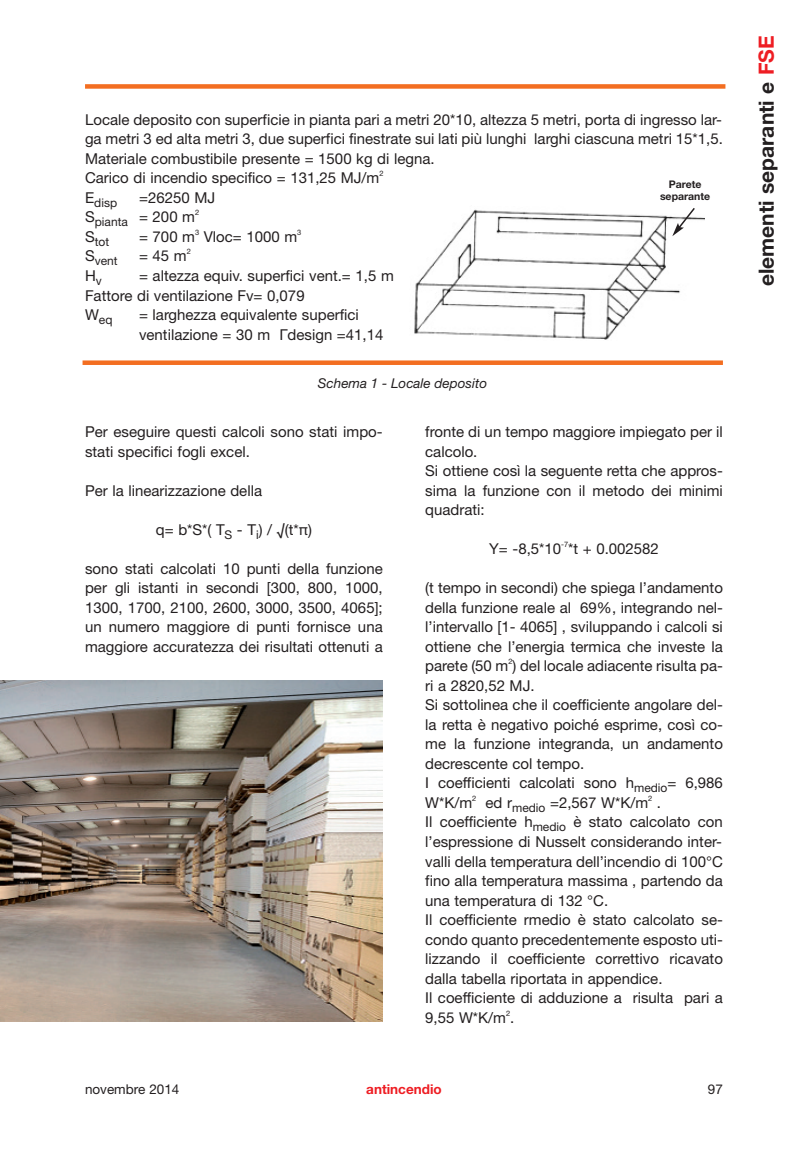
<style>
.page{position:relative;width:808px;height:1149px;background:#fff}
.page>*{position:absolute;margin:0;border:0;box-sizing:border-box;transform-origin:0 0}
.t1{font:700 21px "Helvetica Neue";color:#231f20}
.t2{font:15px/19.5px "Helvetica Neue";color:#231f20}
.t3{font:italic 13.5px "Helvetica Neue";color:#231f20}
.t4{font:13.5px "Helvetica Neue";color:#231f20}
.t5{font:700 13.5px "Helvetica Neue";color:#ee1d23}
.t6{font:12px "Helvetica Neue";color:#231f20}
.t7{font:700 10.5px/12px "Helvetica Neue";color:#231f20;text-align:center}
.t8{font:7.5px "Helvetica Neue";color:#231f20}
.s1{color:#ee1d23}
</style>
<div class="page">
<img style="left:0;top:680px;width:382px;height:340px">
<div style="left:85px;top:84px;width:640px;height:5px;background:#f36e21"></div>
<img style="left:414px;top:209px;width:291px;height:131px">
<svg style="left:672px;top:208px;width:24px;height:28px"></svg>
<div style="left:83px;top:360px;width:640px;height:5px;background:#f36e21"></div>
<p class="t2" style="left:85px;top:109px;width:639px">Locale deposito con superficie in pianta pari a metri 20*10, altezza 5 metri, porta di ingresso lar&shy;ga metri 3 ed alta metri 3, due superfici finestrate sui lati più lunghi larghi ciascuna metri 15*1,5.<br>Materiale combustibile presente = 1500 kg di legna.<br>Carico di incendio specifico = 131,25 MJ/m</p>
<p class="t8" style="left:379px;top:169px;width:6px">2</p>
<p class="t7" style="left:660px;top:178px;width:52px">Parete separante</p>
<p class="t2" style="left:85px;top:187px;width:132px;text-indent:54px">=26250 MJ<br>S<sub>pianta</sub> = 200 m</p>
<p class="t6" style="left:85px;top:195px;width:34px"><sup>E</sup>disp</p>
<p class="t8" style="left:195px;top:208px;width:6px">2</p>
<p class="t6" style="left:85px;top:234px;width:26px"><sup>S</sup>tot</p>
<p class="t2" style="left:139px;top:226px;width:57px">= 700 m</p>
<p class="t8" style="left:195px;top:228px;width:6px">3</p>
<p class="t2" style="left:204px;top:226px;width:95px">Vloc= 1000 m</p>
<p class="t8" style="left:297px;top:228px;width:6px">3</p>
<p class="t6" style="left:85px;top:254px;width:34px"><sup>S</sup>vent</p>
<p class="t2" style="left:139px;top:246px;width:49px">=45m</p>
<p class="t8" style="left:187px;top:247px;width:6px">2</p>
<p class="t2" style="left:85px;top:265px;width:18px">H<sub>v</sub></p>
<p class="t2" style="left:85px;top:265px;width:310px;text-indent:54px">= altezza equiv. superfici vent.= 1,5 m<br>Fattore di ventilazione Fv= 0,079</p>
<p class="t6" style="left:85px;top:312px;width:29px"><sup>W</sup>eq</p>
<p class="t2" style="left:139px;top:304px;width:246px">= larghezza equivalente superfici ventilazione = 30 m Гdesign =41,14</p>
<p class="t3" style="left:318px;top:375px;width:171px">Schema 1 - Locale deposito</p>
<p class="t2" style="left:85px;top:421px;width:299px">Per eseguire questi calcoli sono stati impo&shy;stati specifici fogli excel.</p>
<p class="t2" style="left:85px;top:480px;width:179px">Per la linearizzazione della</p>
<p class="t2" style="left:156px;top:519px;width:157px">q= b*S*( T<sub>S</sub> - T<sub>i</sub>) / √(t*π)</p>
<p class="t2" style="left:85px;top:558px;width:299px;text-align:justify">sono stati calcolati 10 punti della funzione per gli istanti in secondi [300, 800, 1000, 1300, 1700, 2100, 2600, 3000, 3500, 4065]; un numero maggiore di punti fornisce una maggiore accuratezza dei risultati ottenuti a</p>
<p class="t2" style="left:425px;top:421px;width:299px">fronte di un tempo maggiore impiegato per il calcolo.<br>Si ottiene così la seguente retta che appros&shy;sima la funzione con il metodo dei minimi quadrati:</p>
<p class="t2" style="left:489px;top:538px;width:73px">Y= -8,5*10</p>
<p class="t8" style="left:561px;top:540px;width:9px">-7</p>
<p class="t2" style="left:568px;top:538px;width:92px">*t + 0.002582</p>
<p class="t2" style="left:425px;top:577px;width:299px;text-align:justify">(t tempo in secondi) che spiega l’andamento della funzione reale al 69%, integrando nel&shy;l’intervallo [1- 4065] , sviluppando i calcoli si ottiene che l’energia termica che investe la parete (50 m ) del locale adiacente risulta pa-</p>
<p class="t8" style="left:508px;top:657px;width:6px">2</p>
<p class="t2" style="left:425px;top:675px;width:299px">ri a 2820,52 MJ.<br>Si sottolinea che il coefficiente angolare del&shy;la retta è negativo poiché esprime, così co&shy;me la funzione integranda, un andamento decrescente col tempo.<br>I coefficienti calcolati sono h<sub>medio</sub>= 6,986<br>W*K/m</p>
<p class="t8" style="left:472px;top:793px;width:6px">2</p>
<p class="t2" style="left:486px;top:792px;width:164px">ed r<sub>medio</sub> =2,567 W*K/m</p>
<p class="t8" style="left:648px;top:793px;width:6px">2</p>
<p class="t2" style="left:425px;top:792px;width:299px;text-indent:232px">.<br>Il coefficiente h<sub>medio</sub> è stato calcolato con l’espressione di Nusselt considerando inter&shy;valli della temperatura dell’incendio di 100°C fino alla temperatura massima , partendo da una temperatura di 132 °C.<br>Il coefficiente rmedio è stato calcolato se&shy;condo quanto precedentemente esposto uti&shy;lizzando il coefficiente correttivo ricavato dalla tabella riportata in appendice.<br>Il coefficiente di adduzione a risulta pari a 9,55 W*K/m .</p>
<p class="t8" style="left:506px;top:1008px;width:6px">2</p>
<p class="t4" style="left:85px;top:1080px;width:96px">novembre 2014</p>
<p class="t5" style="left:366px;top:1080px;width:77px">antincendio</p>
<p class="t4" style="left:708px;top:1080px;width:17px">97</p>
<h1 class="t1" style="left:753px;top:286px;width:252px;rotate:-90deg">elementi separanti e <span class="s1">FSE</span></h1>
</div>
